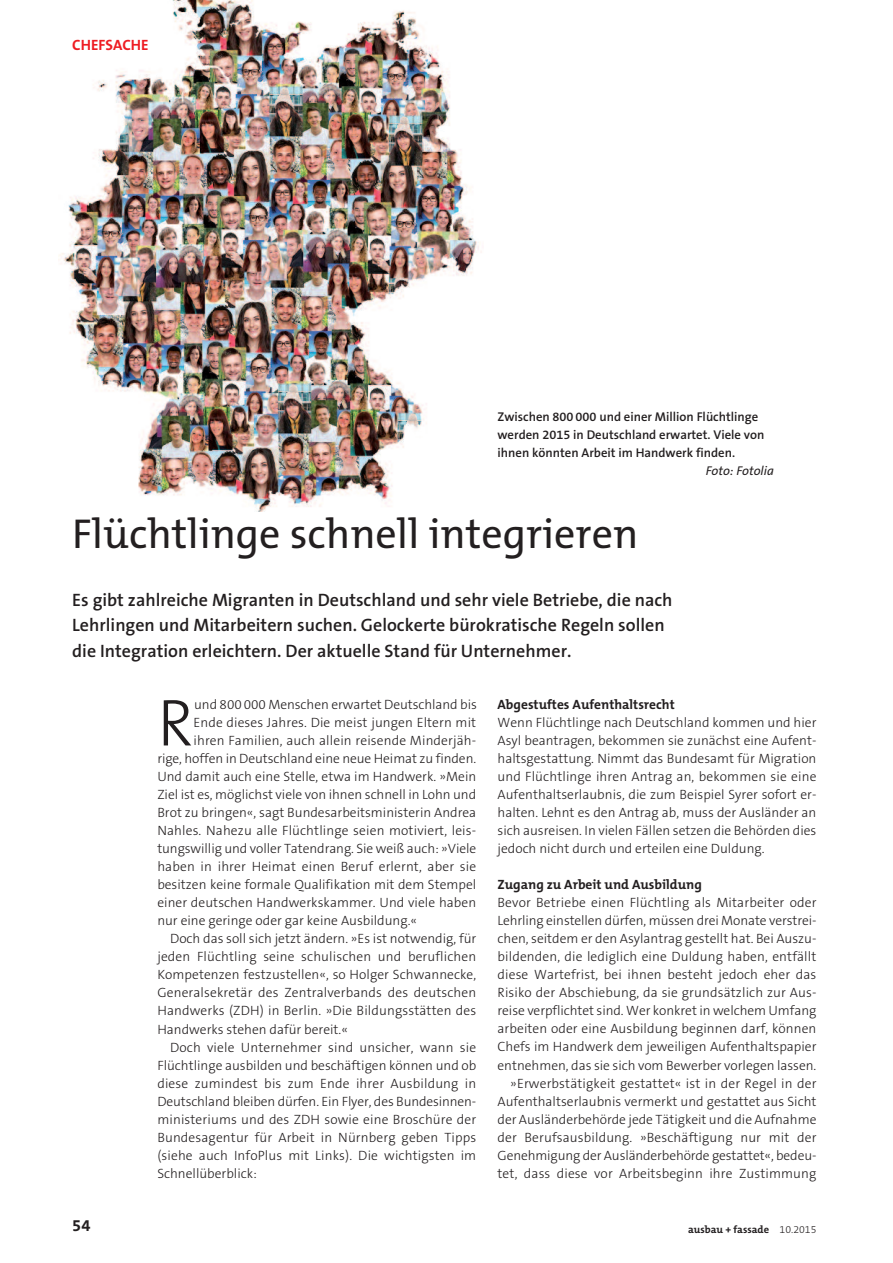
<style>
.page{position:relative;width:893px;height:1263px;background:#fff}
.page>*{position:absolute;margin:0;border:0;box-sizing:border-box;transform-origin:0 0}
.t1{font:300 66.75px "The Sans B3";color:#231f20}
.t2{font:42px "The Mix B5 Plain";color:#231f20}
.t3{font:600 18px/25.5px "The Sans B6";color:#231f20}
.t4{font:700 16.5px "The Mix B7";color:#231f20}
.t5{font:700 15px "The Sans B7";color:#ee1d23}
.t6{font:300 13.5px/18px "The Sans B3";letter-spacing:.005em;color:#231f20;text-align:justify}
.t7{font:700 13.5px "The Mix B7";color:#231f20}
.t8{font:600 12.75px/18px "The Sans B6";color:#231f20}
.t9{font:italic 12.75px "The Sans B5 Plain";color:#231f20}
.t10{font:700 10.5px "The Mix B7";color:#231f20}
.s1{font-family:"The Sans B3";font-weight:300}
</style>
<div class="page">
<img style="left:58px;top:0;width:424px;height:511px">
<p class="t5" style="left:72px;top:37px;width:78px">CHEFSACHE</p>
<p class="t8" style="left:497px;top:408px;width:268px">Zwischen 800 000 und einer Million Flüchtlinge werden 2015 in Deutschland erwartet. Viele von ihnen könnten Arbeit im Handwerk finden.</p>
<p class="t9" style="left:706px;top:464px;width:70px">Foto: Fotolia</p>
<h2 class="t2" style="left:72px;top:512px;width:568px">Flüchtlinge schnell integrieren</h2>
<h3 class="t3" style="left:72px;top:587px;width:602px">Es gibt zahlreiche Migranten in Deutschland und sehr viele Betriebe, die nach<br>Lehrlingen und Mitarbeitern suchen. Gelockerte bürokratische Regeln sollen die Integration erleichtern. Der aktuelle Stand für Unternehmer.</h3>
<h1 class="t1" style="left:157px;top:688px;width:38px">R</h1>
<p class="t6" style="left:194px;top:696px;width:284px">und 800 000 Menschen erwartet Deutschland bis</p>
<p class="t6" style="left:194px;top:714px;width:284px">Ende dieses Jahres. Die meist jungen Eltern mit</p>
<p class="t6" style="left:194px;top:732px;width:284px">ihren Familien, auch allein reisende Minderjäh-</p>
<p class="t6" style="left:157px;top:750px;width:320px">rige, hoffen in Deutschland eine neue Heimat zu finden.</p>
<p class="t6" style="left:157px;top:768px;width:320px">Und damit auch eine Stelle, etwa im Handwerk. »Mein</p>
<p class="t6" style="left:157px;top:786px;width:320px">Ziel ist es, möglichst viele von ihnen schnell in Lohn und</p>
<p class="t6" style="left:157px;top:804px;width:320px">Brot zu bringen«, sagt Bundesarbeitsministerin Andrea</p>
<p class="t6" style="left:157px;top:822px;width:320px">Nahles. Nahezu alle Flüchtlinge seien motiviert, leis-</p>
<p class="t6" style="left:157px;top:840px;width:320px">tungswillig und voller Tatendrang. Sie weiß auch: »Viele</p>
<p class="t6" style="left:157px;top:858px;width:320px">haben in ihrer Heimat einen Beruf erlernt, aber sie</p>
<p class="t6" style="left:157px;top:876px;width:320px">besitzen keine formale Qualifikation mit dem Stempel</p>
<p class="t6" style="left:157px;top:894px;width:320px">einer deutschen Handwerkskammer. Und viele haben</p>
<p class="t6" style="left:157px;top:912px;width:261px">nur eine geringe oder gar keine Ausbildung.«</p>
<p class="t6" style="left:170px;top:930px;width:308px">Doch das soll sich jetzt ändern. »Es ist notwendig, für</p>
<p class="t6" style="left:157px;top:948px;width:320px">jeden Flüchtling seine schulischen und beruflichen</p>
<p class="t6" style="left:157px;top:966px;width:320px">Kompetenzen festzustellen«, so Holger Schwannecke,</p>
<p class="t6" style="left:157px;top:984px;width:320px">Generalsekretär des Zentralverbands des deutschen</p>
<p class="t6" style="left:157px;top:1002px;width:320px">Handwerks (ZDH) in Berlin. »Die Bildungsstätten des</p>
<p class="t6" style="left:157px;top:1020px;width:192px">Handwerks stehen dafür bereit.«</p>
<p class="t6" style="left:170px;top:1038px;width:308px">Doch viele Unternehmer sind unsicher, wann sie</p>
<p class="t6" style="left:157px;top:1056px;width:320px">Flüchtlinge ausbilden und beschäftigen können und ob</p>
<p class="t6" style="left:157px;top:1074px;width:320px">diese zumindest bis zum Ende ihrer Ausbildung in</p>
<p class="t6" style="left:157px;top:1092px;width:320px">Deutschland bleiben dürfen. Ein Flyer, des Bundesinnen-</p>
<p class="t6" style="left:157px;top:1110px;width:320px">ministeriums und des ZDH sowie eine Broschüre der</p>
<p class="t6" style="left:157px;top:1128px;width:320px">Bundesagentur für Arbeit in Nürnberg geben Tipps</p>
<p class="t6" style="left:157px;top:1146px;width:320px">(siehe auch InfoPlus mit Links). Die wichtigsten im</p>
<p class="t6" style="left:157px;top:1164px;width:101px">Schnellüberblick:</p>
<p class="t7" style="left:497px;top:698px;width:179px">Abgestuftes Aufenthaltsrecht</p>
<p class="t6" style="left:497px;top:714px;width:320px">Wenn Flüchtlinge nach Deutschland kommen und hier Asyl beantragen, bekommen sie zunächst eine Aufent&shy;haltsgestattung. Nimmt das Bundesamt für Migration und Flüchtlinge ihren Antrag an, bekommen sie eine Aufenthaltserlaubnis, die zum Beispiel Syrer sofort er&shy;halten. Lehnt es den Antrag ab, muss der Ausländer an sich ausreisen. In vielen Fällen setzen die Behörden dies jedoch nicht durch und erteilen eine Duldung.</p>
<p class="t7" style="left:497px;top:878px;width:206px">Zugang zu Arbeit und Ausbildung</p>
<p class="t6" style="left:497px;top:894px;width:320px;text-align:right">Bevor Betriebe einen Flüchtling als Mitarbeiter oder Lehrling einstellen dürfen, müssen drei Monate verstrei&shy;chen, seitdem er den Asylantrag gestellt hat. Bei Auszu&shy;bildenden, die lediglich eine Duldung haben, entfällt diese Wartefrist, bei ihnen besteht jedoch eher das Risiko der Abschiebung, da sie grundsätzlich zur Aus&shy;reise verpflichtet sind. Wer konkret in welchem Umfang arbeiten oder eine Ausbildung beginnen darf, können Chefs im Handwerk dem jeweiligen Aufenthaltspapier entnehmen, das sie sich vom Bewerber vorlegen lassen. »Erwerbstätigkeit gestattet« ist in der Regel in der Aufenthaltserlaubnis vermerkt und gestattet aus Sicht der Ausländerbehörde jede Tätigkeit und die Aufnahme der Berufsausbildung. »Beschäftigung nur mit der Genehmigung der Ausländerbehörde gestattet«, bedeu&shy;tet, dass diese vor Arbeitsbeginn ihre Zustimmung</p>
<p class="t4" style="left:72px;top:1217px;width:20px">54</p>
<p class="t10" style="left:688px;top:1224px;width:130px">ausbau + fassade <span class="s1">10.2015</span></p>
</div>
